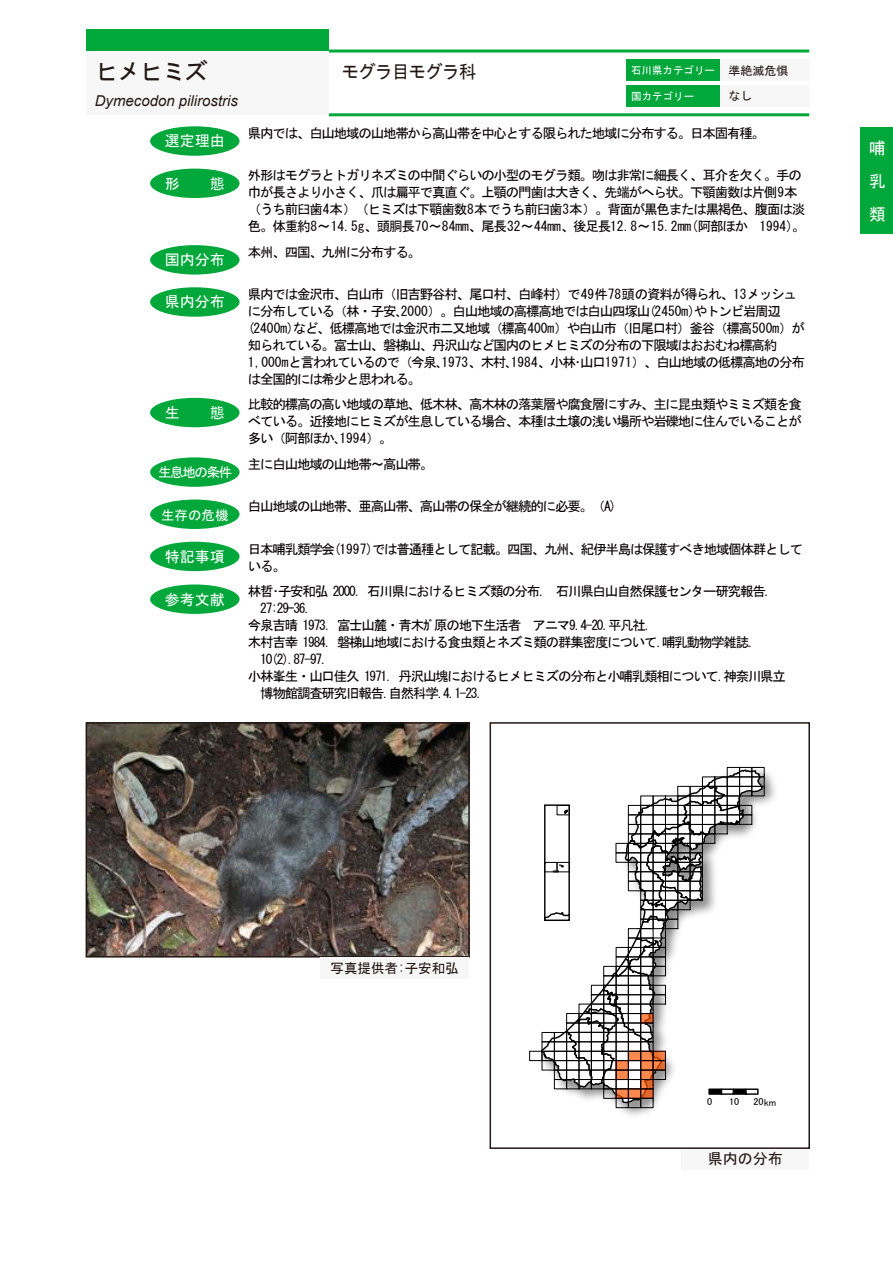
<style>
.page{position:relative;width:893px;height:1263px;background:#fff}
.page>*{position:absolute;margin:0;border:0;box-sizing:border-box;transform-origin:0 0}
.t1{font:24px "MS Gothic";letter-spacing:-.07em;color:#221815}
.t2{font:18px "MS Gothic";letter-spacing:-.07em;color:#221815}
.t3{font:16.5px/33px "MS Gothic";color:#fff;text-align:justify}
.t4{font:15px "MS Gothic";color:#fff}
.t5{font:italic 15px "Arial";color:#221815}
.t6{font:15px "MS Gothic";color:#221815}
.t7{font:13.5px/17px "MS Gothic";letter-spacing:-.09em;color:#040000}
.t8{font:13.5px "MS Gothic";letter-spacing:-.1em;color:#fff}
.t9{font:13.5px "MS Gothic";color:#221815}
.t10{font:12px "MS Gothic";color:#221815}
.t11{font:10.5px "MS Gothic";color:#fff}
.t12{font:10.05px "MS UI Gothic";color:#000}
.s1{font-size:12px;color:#221815}
</style>
<div class="page">
<div style="left:720px;top:60px;width:89px;height:21px;background:#f7f7f7"></div>
<hr style="left:329px;top:50px;width:480px;height:3px;background:#00a73b">
<hr style="left:329px;top:113px;width:480px;height:3px;background:#00a73b">
<div style="left:626px;top:60px;width:94px;height:21px;background:#00a73b"></div>
<div style="left:86px;top:30px;width:243px;height:21px;background:#00a73b"></div>
<div style="left:86px;top:51px;width:243px;height:64px;background:#f7f7f7"></div>
<div style="left:720px;top:85px;width:89px;height:21px;background:#f7f7f7"></div>
<div style="left:626px;top:85px;width:94px;height:21px;background:#00a73b"></div>
<div style="left:150px;top:245px;width:90px;height:30px;background:#00a73b;border-radius:50%"></div>
<div style="left:150px;top:287px;width:90px;height:30px;background:#00a73b;border-radius:50%"></div>
<div style="left:150px;top:126px;width:90px;height:30px;background:#00a73b;border-radius:50%"></div>
<div style="left:150px;top:398px;width:90px;height:29px;background:#00a73b;border-radius:50%"></div>
<div style="left:150px;top:542px;width:90px;height:29px;background:#00a73b;border-radius:50%"></div>
<div style="left:150px;top:499px;width:90px;height:30px;background:#00a73b;border-radius:50%"></div>
<div style="left:150px;top:457px;width:90px;height:30px;background:#00a73b;border-radius:50%"></div>
<div style="left:682px;top:1148px;width:127px;height:21px;background:#f7f7f7"></div>
<img style="left:89px;top:725px;width:378px;height:229px">
<div style="left:86px;top:722px;width:384px;height:235px;border:2px solid #221815"></div>
<div style="left:150px;top:584px;width:90px;height:30px;background:#00a73b;border-radius:50%"></div>
<div style="left:860px;top:128px;width:33px;height:106px;background:#00a73b"></div>
<div style="left:150px;top:169px;width:90px;height:29px;background:#00a73b;border-radius:50%"></div>
<div style="left:320px;top:958px;width:149px;height:21px;background:#f7f7f7"></div>
<div style="left:490px;top:722px;width:320px;height:427px;border:2px solid #221815"></div>
<img style="left:506px;top:766px;width:285px;height:383px">
<svg style="left:529px;top:767px;width:236px;height:341px"></svg>
<div style="left:709px;top:1089px;width:12px;height:5px;background:#000"></div>
<div style="left:708px;top:1088px;width:14px;height:7px;border:1px solid #000"></div>
<div style="left:721px;top:1088px;width:13px;height:7px;border:1px solid #000"></div>
<div style="left:733px;top:1089px;width:13px;height:5px;background:#000"></div>
<div style="left:733px;top:1088px;width:13px;height:7px;border:1px solid #000"></div>
<div style="left:745px;top:1088px;width:14px;height:7px;border:1px solid #000"></div>
<h1 class="t1" style="left:95px;top:60px;width:115px">ヒメヒミズ</h1>
<h2 class="t2" style="left:341px;top:63px;width:137px">モグラ目モグラ科</h2>
<p class="t11" style="left:631px;top:65px;width:159px">石川県カテゴリー <span class="s1">準絶滅危惧</span></p>
<p class="t11" style="left:631px;top:91px;width:64px">国カテゴリー</p>
<p class="t10" style="left:728px;top:89px;width:25px">なし</p>
<p class="t5" style="left:95px;top:91px;width:145px">Dymecodon pilirostris</p>
<p class="t4" style="left:165px;top:134px;width:61px">選定理由</p>
<p class="t4" style="left:165px;top:176px;width:61px">形　　態</p>
<p class="t4" style="left:165px;top:252px;width:61px">国内分布</p>
<p class="t4" style="left:165px;top:295px;width:61px">県内分布</p>
<p class="t4" style="left:165px;top:405px;width:61px">生　　態</p>
<p class="t8" style="left:158px;top:465px;width:76px">生息地の条件</p>
<p class="t8" style="left:161px;top:508px;width:69px">生存の危機</p>
<p class="t4" style="left:165px;top:549px;width:61px">特記事項</p>
<p class="t4" style="left:165px;top:592px;width:61px">参考文献</p>
<p class="t7" style="left:248px;top:125px;width:519px">県内では、白山地域の山地帯から高山帯を中心とする限られた地域に分布する。日本固有種。</p>
<p class="t7" style="left:248px;top:167px;width:559px">外形はモグラとトガリネズミの中間ぐらいの小型のモグラ類。吻は非常に細長く、耳介を欠く。手の巾が長さより小さく、爪は扁平で真直ぐ。上顎の門歯は大きく、先端がへら状。下顎歯数は片側9本（うち前臼歯4本）（ヒミズは下顎歯数8本でうち前臼歯3本）。背面が黒色または黒褐色、腹面は淡色。体重約8～14.5g、頭胴長70～84mm、尾長32～44mm、後足長12.8～15.2mm(阿部ほか　1994)。</p>
<p class="t7" style="left:248px;top:243px;width:175px">本州、四国、九州に分布する。</p>
<p class="t7" style="left:248px;top:286px;width:559px">県内では金沢市、白山市（旧吉野谷村、尾口村、白峰村）で49件78頭の資料が得られ、13メッシュに分布している（林・子安､2000）。白山地域の高標高地では白山四塚山(2450m)やトンビ岩周辺(2400m)など、低標高地では金沢市二又地域（標高400m）や白山市（旧尾口村）釜谷（標高500m）が知られている。富士山、磐梯山、丹沢山など国内のヒメヒミズの分布の下限域はおおむね標高約1,000mと言われているので（今泉､1973、木村､1984、小林･山口1971）、白山地域の低標高地の分布は全国的には希少と思われる。</p>
<p class="t7" style="left:248px;top:396px;width:556px;text-align:justify">比較的標高の高い地域の草地、低木林、高木林の落葉層や腐食層にすみ、主に昆虫類やミミズ類を食べている。近接地にヒミズが生息している場合、本種は土壌の浅い場所や岩礫地に住んでいることが多い（阿部ほか､1994）。</p>
<p class="t7" style="left:248px;top:456px;width:187px">主に白山地域の山地帯～高山帯。</p>
<p class="t7" style="left:248px;top:498px;width:370px">白山地域の山地帯、亜高山帯、高山帯の保全が継続的に必要。（A)</p>
<p class="t7" style="left:248px;top:540px;width:557px">日本哺乳類学会(1997)では普通種として記載。四国、九州、紀伊半島は保護すべき地域個体群としている。　</p>
<p class="t7" style="left:248px;top:583px;width:552px">林哲･子安和弘 2000．石川県におけるヒミズ類の分布. 石川県白山自然保護センター研究報告.　27:29ｰ36.<br>今泉吉晴 1973．富士山麓・青木ｶﾞ原の地下生活者　アニマ9.4-20.平凡社.<br>木村吉幸 1984．磐梯山地域における食虫類とネズミ類の群集密度について.哺乳動物学雑誌.　10(2).87-97.<br>小林峯生・山口佳久 1971．丹沢山塊におけるヒメヒミズの分布と小哺乳類相について.神奈川県立　　博物館調査研究旧報告.自然科学.4.1-23.</p>
<p class="t3" style="left:869px;top:131px;width:17px">哺乳類</p>
<p class="t9" style="left:330px;top:961px;width:130px">写真提供者:子安和弘</p>
<p class="t12" style="left:707px;top:1096px;width:7px">0</p>
<p class="t12" style="left:729px;top:1096px;width:12px">10</p>
<p class="t12" style="left:753px;top:1097px;width:24px">20km</p>
<p class="t6" style="left:708px;top:1151px;width:76px">県内の分布</p>
</div>
